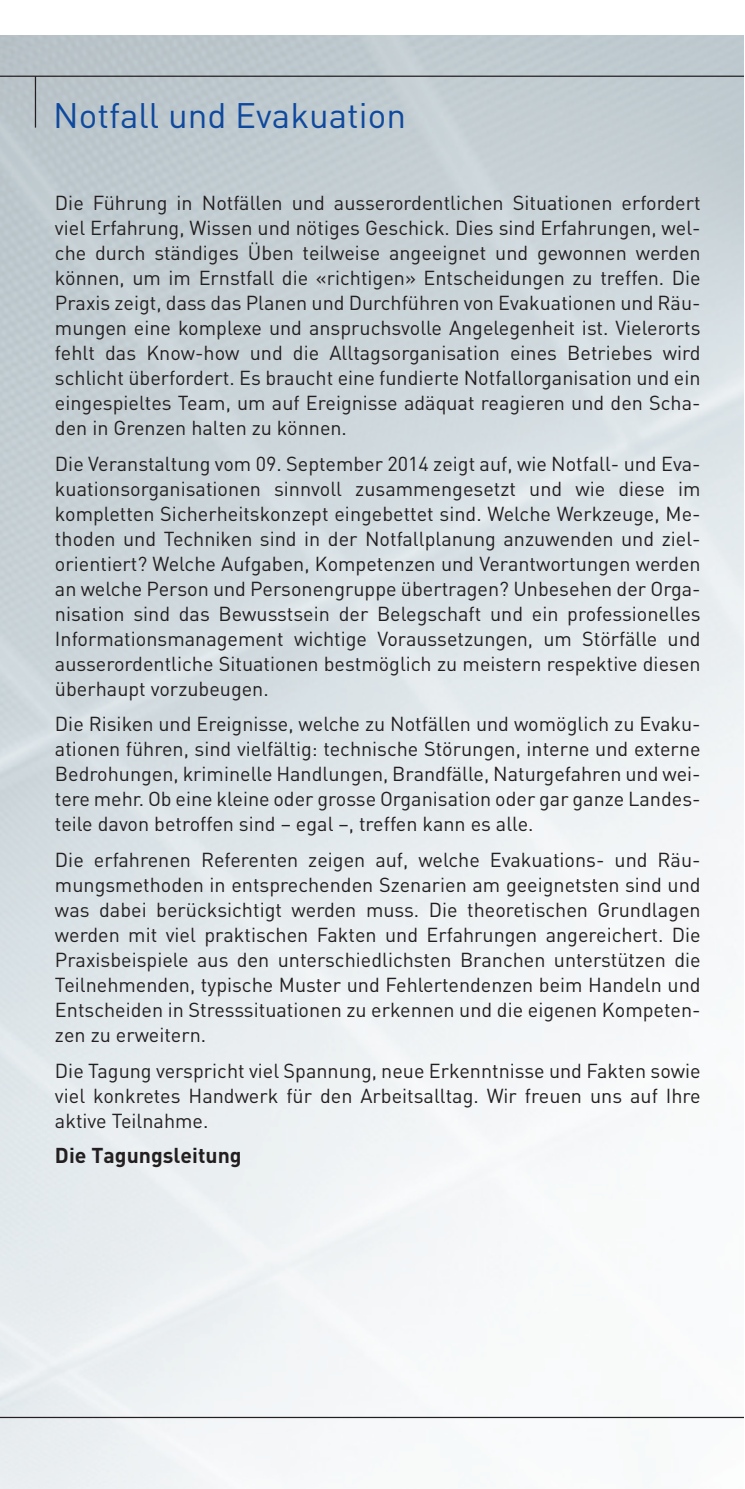
<style>
.page{position:relative;width:745px;height:1489px;background:#fff}
.page>*{position:absolute;margin:0;border:0;box-sizing:border-box;transform-origin:0 0}
.t1{font:35px "DINOT";color:#0f499d}
.t2{font:700 21.25px "DINOT";color:#231f20}
.t3{font:20px/25px "DINOT";color:#231f20;text-align:justify}
</style>
<div class="page">
<img style="left:0;top:35px;width:742px;height:1453px">
<hr style="left:0;top:76px;width:742px;height:1px;background:#231f20">
<hr style="left:0;top:1416px;width:742px;height:1px;background:#231f20">
<hr style="left:35px;top:76px;width:1px;height:52px;background:#231f20">
<h1 class="t1" style="left:53px;top:91px;width:354px">Notfall und Evakuation</h1>
<p class="t3" style="left:55px;top:189px;width:646px">Die Führung in Notfällen und ausserordentlichen Situationen erfordert viel Erfahrung, Wissen und nötiges Geschick. Dies sind Erfahrungen, wel&shy;che durch ständiges Üben teilweise angeeignet und gewonnen werden können, um im Ernstfall die «richtigen» Entscheidungen zu treffen. Die Praxis zeigt, dass das Planen und Durchführen von Evakuationen und Räu&shy;mungen eine komplexe und anspruchsvolle Angelegenheit ist. Vielerorts fehlt das Know-how und die Alltagsorganisation eines Betriebes wird schlicht überfordert. Es braucht eine fundierte Notfallorganisation und ein eingespieltes Team, um auf Ereignisse adäquat reagieren und den Scha&shy;den in Grenzen halten zu können.</p>
<p class="t3" style="left:55px;top:450px;width:646px">Die Veranstaltung vom 09. September 2014 zeigt auf, wie Notfall- und Eva&shy;kuationsorganisationen sinnvoll zusammengesetzt und wie diese im kompletten Sicherheitskonzept eingebettet sind. Welche Werkzeuge, Me&shy;thoden und Techniken sind in der Notfallplanung anzuwenden und ziel&shy;orientiert? Welche Aufgaben, Kompetenzen und Verantwortungen werden an welche Person und Personengruppe übertragen? Unbesehen der Orga&shy;nisation sind das Bewusstsein der Belegschaft und ein professionelles Informationsmanagement wichtige Voraussetzungen, um Störfälle und ausserordentliche Situationen bestmöglich zu meistern respektive diesen überhaupt vorzubeugen.</p>
<p class="t3" style="left:55px;top:710px;width:646px">Die Risiken und Ereignisse, welche zu Notfällen und womöglich zu Evaku&shy;ationen führen, sind vielfältig: technische Störungen, interne und externe Bedrohungen, kriminelle Handlungen, Brandfälle, Naturgefahren und wei&shy;tere mehr. Ob eine kleine oder grosse Organisation oder gar ganze Landes&shy;teile davon betroffen sind – egal –, treffen kann es alle.</p>
<p class="t3" style="left:55px;top:846px;width:646px">Die erfahrenen Referenten zeigen auf, welche Evakuations- und Räu&shy;mungsmethoden in entsprechenden Szenarien am geeignetsten sind und was dabei berücksichtigt werden muss. Die theoretischen Grundlagen werden mit viel praktischen Fakten und Erfahrungen angereichert. Die Praxisbeispiele aus den unterschiedlichsten Branchen unterstützen die Teilnehmenden, typische Muster und Fehlertendenzen beim Handeln und Entscheiden in Stresssituationen zu erkennen und die eigenen Kompeten&shy;zen zu erweitern.</p>
<p class="t3" style="left:55px;top:1057px;width:646px">Die Tagung verspricht viel Spannung, neue Erkenntnisse und Fakten sowie viel konkretes Handwerk für den Arbeitsalltag. Wir freuen uns auf Ihre aktive Teilnahme.</p>
<p class="t2" style="left:55px;top:1141px;width:188px">Die Tagungsleitung</p>
</div>
